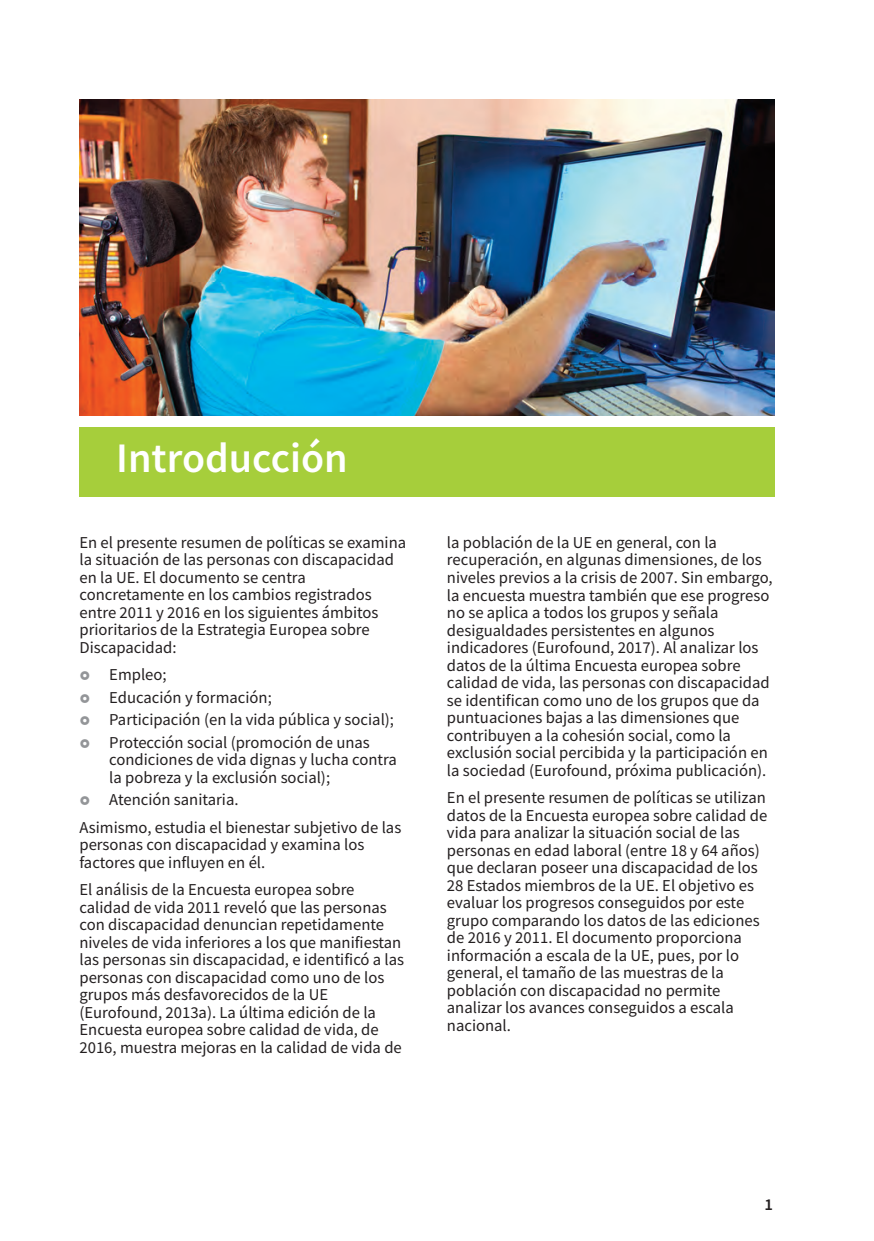
<style>
.page{position:relative;width:874px;height:1241px;background:#fff}
.page>*{position:absolute;margin:0;border:0;box-sizing:border-box;transform-origin:0 0}
.t1{font:600 42px "Source Sans Pro";color:#fff}
.t2{font:16.62px/17.5px "Source Sans Pro";color:#231f20}
.t3{font:600 16.62px "Source Sans Pro";color:#231f20}
</style>
<div class="page">
<img style="left:79px;top:99px;width:695px;height:317px">
<div style="left:79px;top:427px;width:695px;height:69px;background:#a6ce3b"></div>
<h1 class="t1" style="left:116px;top:430px;width:233px">Introducción</h1>
<p class="t2" style="left:79px;top:533px;width:328px">En el presente resumen de políticas se examina la situación de las personas con discapacidad en la UE. El documento se centra concretamente en los cambios registrados entre 2011 y 2016 en los siguientes ámbitos prioritarios de la Estrategia Europea sobre Discapacidad:</p>
<p class="t2" style="left:109px;top:663px;width:286px;line-height:22.4px">Empleo;<br>Educación y formación;<br>Participación (en la vida pública y social);<br>Protección social (promoción de unas</p>
<p class="t2" style="left:109px;top:750px;width:289px">condiciones de vida dignas y lucha contra la pobreza y la exclusión social);</p>
<p class="t2" style="left:79px;top:785px;width:323px;line-height:27.5px;text-indent:30px">Atención sanitaria.<br>Asimismo, estudia el bienestar subjetivo de las</p>
<p class="t2" style="left:79px;top:835px;width:286px">personas con discapacidad y examina los factores que influyen en él.</p>
<p class="t2" style="left:79px;top:880px;width:326px">El análisis de la Encuesta europea sobre calidad de vida 2011 reveló que las personas con discapacidad denuncian repetidamente niveles de vida inferiores a los que manifiestan las personas sin discapacidad, e identificó a las personas con discapacidad como uno de los grupos más desfavorecidos de la UE (Eurofound, 2013a). La última edición de la Encuesta europea sobre calidad de vida, de 2016, muestra mejoras en la calidad de vida de</p>
<p class="t2" style="left:446px;top:533px;width:327px">la población de la UE en general, con la recuperación, en algunas dimensiones, de los niveles previos a la crisis de 2007. Sin embargo, la encuesta muestra también que ese progreso no se aplica a todos los grupos y señala desigualdades persistentes en algunos indicadores (Eurofound, 2017). Al analizar los datos de la última Encuesta europea sobre calidad de vida, las personas con discapacidad se identifican como uno de los grupos que da puntuaciones bajas a las dimensiones que contribuyen a la cohesión social, como la exclusión social percibida y la participación en la sociedad (Eurofound, próxima publicación).</p>
<p class="t2" style="left:446px;top:788px;width:322px">En el presente resumen de políticas se utilizan datos de la Encuesta europea sobre calidad de vida para analizar la situación social de las personas en edad laboral (entre 18 y 64 años) que declaran poseer una discapacidad de los 28 Estados miembros de la UE. El objetivo es evaluar los progresos conseguidos por este grupo comparando los datos de las ediciones de 2016 y 2011. El documento proporciona información a escala de la UE, pues, por lo general, el tamaño de las muestras de la población con discapacidad no permite analizar los avances conseguidos a escala nacional.</p>
<p class="t3" style="left:764px;top:1193px;width:10px">1</p>
</div>
